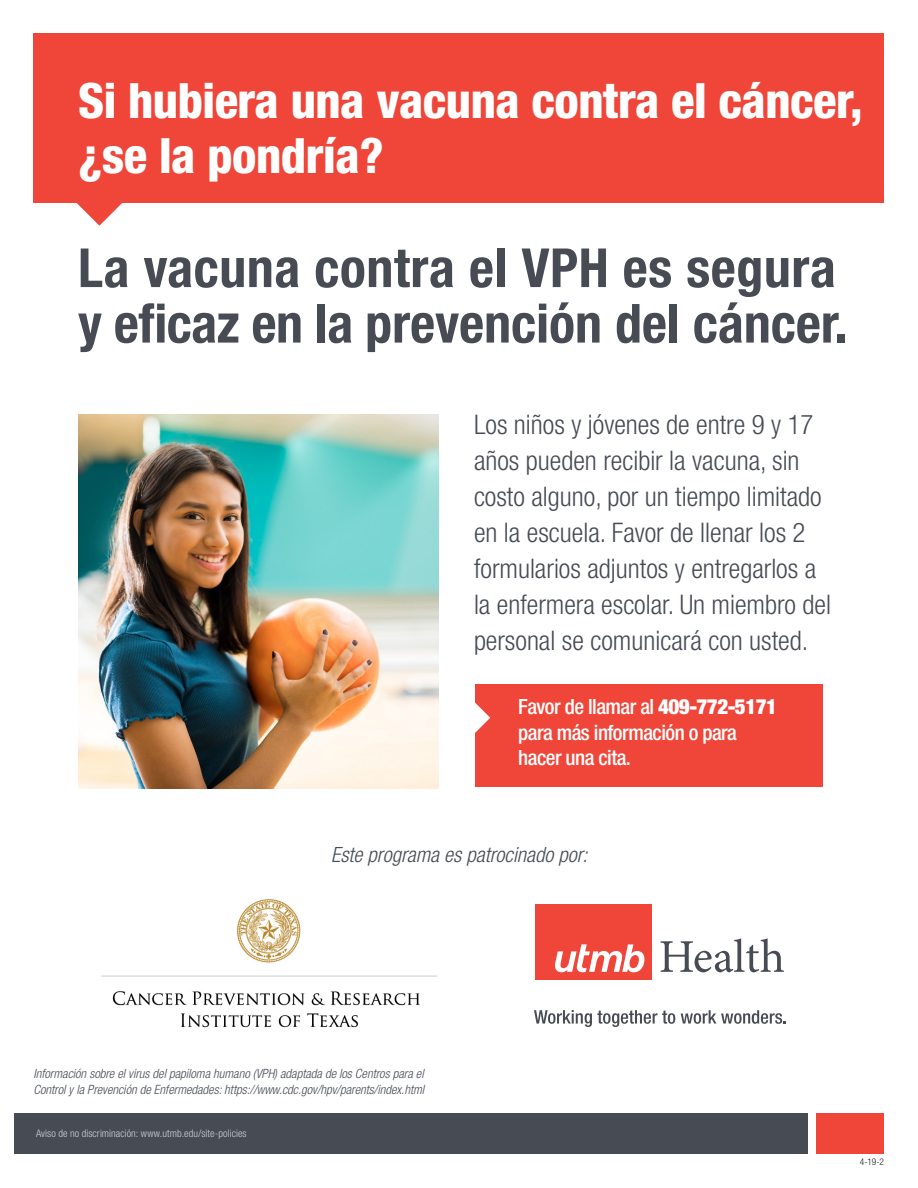
<style>
.page{position:relative;width:918px;height:1188px;background:#fff}
.page>*{position:absolute;margin:0;border:0;box-sizing:border-box;transform-origin:0 0}
.t1{font:700 condensed 54px/55.5px "Helvetica Neue LT Std";color:#464b54}
.t2{font:800 condensed 48.75px/55.5px "Helvetica Neue LT Std";letter-spacing:-.01em;color:#fff}
.Days_Hours{font:300 condensed 27px/36px "Helvetica Neue LT Std";color:#464b54}
.t3{font:500 condensed 21px/25.5px "Helvetica Neue LT Std";letter-spacing:-.025em;color:#fff}
.Address_large{font:italic 300 condensed 21px "Helvetica Neue LT Std";color:#464b54}
.Days_Hours-2{font:italic 300 condensed 12.75px/16.5px "Helvetica Neue LT Std";color:#464b54}
.body_text_11_14{font:300 condensed 10.5px "Helvetica Neue LT Std";letter-spacing:.005em;color:#d1d2d4}
.t4{font:300 condensed 9.3px "Helvetica Neue LT Std";color:#231f20}
.s1{font-weight:900}
</style>
<div class="page">
<div style="left:14px;top:1114px;width:793px;height:40px;background:#464b54"></div>
<div style="left:34px;top:34px;width:850px;height:169px;background:#ef4639"></div>
<div style="left:816px;top:1114px;width:68px;height:40px;background:#ef4639"></div>
<div style="left:535px;top:905px;width:117px;height:75px;background:#ef4639"></div>
<svg style="left:555px;top:944px;width:89px;height:28px"></svg>
<svg style="left:661px;top:938px;width:123px;height:34px"></svg>
<svg style="left:534px;top:1010px;width:141px;height:17px"></svg>
<svg style="left:681px;top:1010px;width:105px;height:14px"></svg>
<svg style="left:77px;top:203px;width:45px;height:23px"></svg>
<img style="left:101px;top:899px;width:336px;height:129px">
<img style="left:78px;top:415px;width:360px;height:373px">
<div style="left:475px;top:684px;width:347px;height:103px;background:#ef4639"></div>
<svg style="left:475px;top:702px;width:15px;height:31px"></svg>
<p class="t2" style="left:78px;top:72px;width:786px">Si hubiera una vacuna contra el cáncer, ¿se la pondría?</p>
<p class="t1" style="left:78px;top:239px;width:771px">La vacuna contra el VPH es segura y eficaz en la prevención del cáncer.</p>
<p class="Days_Hours" style="left:474px;top:406px;width:358px">Los niños y jóvenes de entre 9 y 17 años pueden recibir la vacuna, sin costo alguno, por un tiempo limitado en la escuela. Favor de llenar los 2 formularios adjuntos y entregarlos a la enfermera escolar. Un miembro del personal se comunicará con usted.</p>
<p class="t3" style="left:518px;top:694px;width:260px">Favor de llamar al <span class="s1">409-772-5171 </span>para más información o para hacer una cita.</p>
<p class="Address_large" style="left:331px;top:842px;width:258px">Este programa es patrocinado por:</p>
<p class="Days_Hours-2" style="left:33px;top:1065px;width:392px">Información sobre el virus del papiloma humano (VPH) adaptada de los Centros para el<br>Control y la Prevención de Enfermedades: https://www.cdc.gov/hpv/parents/index.html</p>
<p class="body_text_11_14" style="left:36px;top:1127px;width:212px">Aviso de no discriminación: www.utmb.edu/site-policies</p>
<p class="t4" style="left:860px;top:1156px;width:26px">4-19-2</p>
</div>
